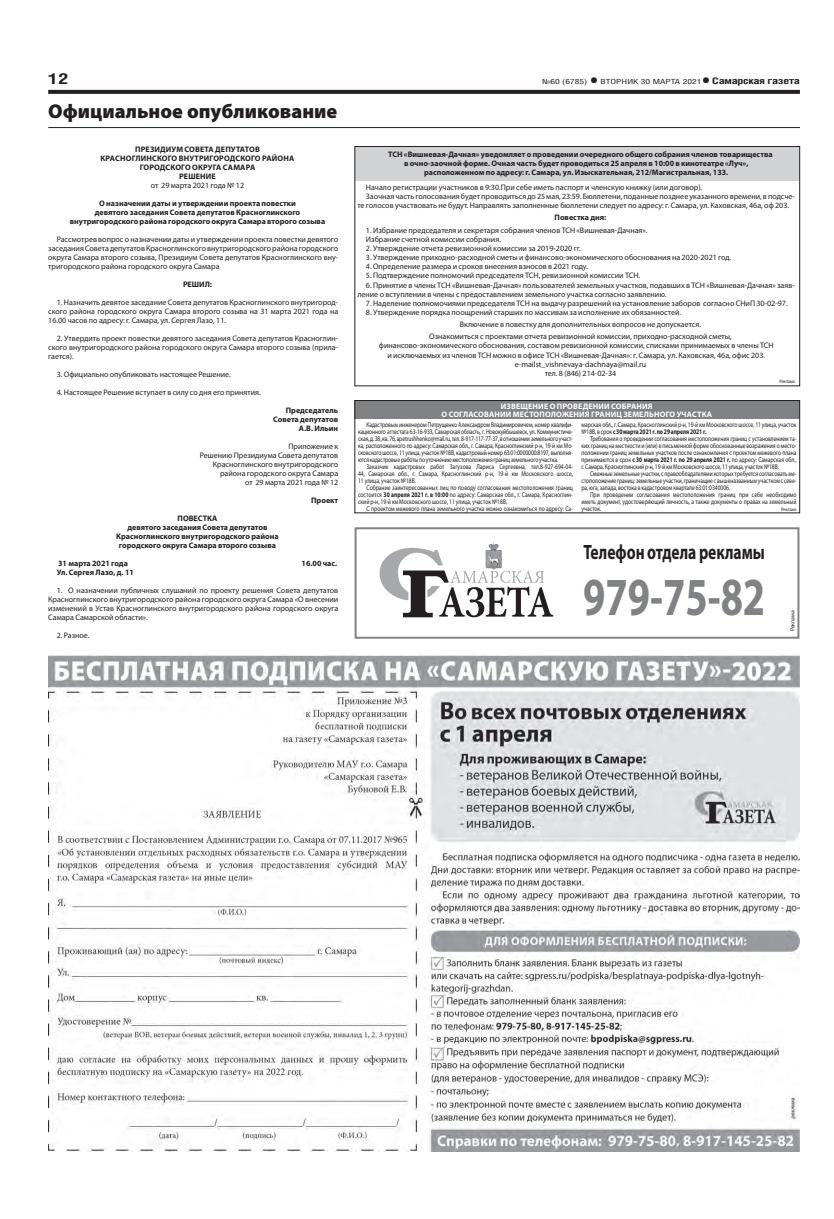
<style>
.page{position:relative;width:834px;height:1219px;background:#fff}
.page>*{position:absolute;margin:0;border:0;box-sizing:border-box;transform-origin:0 0}
.t1{font:700 53.8px "Myriad Pro";color:#808285;scale:.75 1}
.t2{font:700 20.8px "Myriad Pro";color:#231f20;scale:.75 1}
.t3{font:900 20px "Myriad Pro";color:#231f20}
.t4{font:700 15px "Helios Cond";color:#231f20;scale:1.4 1}
.t5{font:700 9px "Helios Cond";letter-spacing:-.02em;color:#231f20;scale:1.4 1}
.t6{font:8px/9px "Myriad Pro";color:#231f20;text-align:justify}
.t7{font:700 8px/9px "Myriad Pro";color:#231f20;text-align:center}
.t8{font:700 8px "Myriad Pro";letter-spacing:.02em;color:#231f20}
.t9{font:700 8px/8px "Myriad Pro";letter-spacing:.02em;color:#fff;text-align:center}
.t10{font:7px/7px "Myriad Pro";letter-spacing:-.01em;color:#231f20;text-align:justify;scale:.8 1}
.t11{font:7px "Helios Cond";color:#231f20;scale:1.4 1}
.t12{font:5.7px "Myriad Pro";color:#231f20}
.t13{font:5px "Myriad Pro";color:#231f20;scale:.86 1}
.s1{font-weight:700;font-size:16px}
.s2{font-size:16px}
.s3{font-weight:700}
</style>
<div class="page">
<svg style="left:48px;top:90px;width:751px;height:4px;background:#2a2627"></svg>
<hr style="left:48px;top:127px;width:751px;height:1px;background:#231f20">
<div style="left:355px;top:401px;width:444px;height:18px;background:#808285"></div>
<div style="left:354px;top:400px;width:445px;height:113px;border:1px solid #231f20"></div>
<div style="left:355px;top:147px;width:444px;height:34px;background:#d1d2d4"></div>
<div style="left:354px;top:146px;width:445px;height:240px;border:1px solid #231f20"></div>
<svg style="left:379px;top:542px;width:174px;height:75px"></svg>
<div style="left:354px;top:527px;width:445px;height:112px;border:2px solid #808285"></div>
<img style="left:48px;top:655px;width:751px;height:496px">
<h3 class="t4" style="left:48px;top:70px;width:16px">12</h3>
<p class="t11" style="left:542px;top:77px;width:115px">№60 (6785) <span class="s1">•</span> вторник 30 марта 2021</p>
<p class="t5" style="left:701px;top:75px;width:72px"><span class="s2">•</span> Самарская газета</p>
<h3 class="t3" style="left:48px;top:100px;width:290px">Официальное опубликование</h3>
<p class="t8" style="left:135px;top:144px;width:126px">Президиум Совета депутатов</p>
<p class="t8" style="left:101px;top:153px;width:195px">Красноглинского внутригородского района</p>
<p class="t8" style="left:140px;top:162px;width:117px">городского округа Самара</p>
<p class="t7" style="left:179px;top:172px;width:23px">РЕШЕНИЕ</p>
<p class="t6" style="left:151px;top:181px;width:95px">от 29 марта 2021 года № 12</p>
<p class="t7" style="left:70px;top:199px;width:257px">О назначении даты и утверждении проекта повестки<br>девятого заседания Совета депутатов Красноглинского внутригородского района городского округа Самара второго созыва</p>
<p class="t6" style="left:48px;top:235px;width:291px;text-indent:9px">Рассмотрев вопрос о назначении даты и утверждении проекта повестки девятого заседания Совета депутатов Красноглинского внутригородского района городского округа Самара второго созыва, Президиум Совета депутатов Красноглинского вну&shy;тригородского района городского округа Самара</p>
<p class="t7" style="left:183px;top:280px;width:30px">РЕШИЛ:</p>
<p class="t6" style="left:48px;top:298px;width:291px;text-indent:9px">1. Назначить девятое заседание Совета депутатов Красноглинского внутригород&shy;ского района городского округа Самара второго созыва на 31 марта 2021 года на 16.00 часов по адресу: г. Самара, ул. Сергея Лазо, 11.</p>
<p class="t6" style="left:48px;top:334px;width:291px;text-indent:9px">2. Утвердить проект повестки девятого заседания Совета депутатов Красноглин&shy;ского внутригородского района городского округа Самара второго созыва (прила&shy;гается).</p>
<p class="t6" style="left:57px;top:370px;width:176px">3. Официально опубликовать настоящее Решение.</p>
<p class="t6" style="left:57px;top:388px;width:205px">4. Настоящее Решение вступает в силу со дня его принятия.</p>
<p class="t7" style="left:273px;top:406px;width:66px;text-align:right">Председатель<br>Совета депутатов<br>А.В. Ильин</p>
<p class="t6" style="left:200px;top:442px;width:140px;text-align:right">Приложение к<br>Решению Президиума Совета депутатов<br>Красноглинского внутригородского района городского округа Самара<br>от 29 марта 2021 года № 12</p>
<p class="t7" style="left:311px;top:496px;width:29px">Проект</p>
<p class="t7" style="left:177px;top:514px;width:12px">ПОВЕ</p>
<p class="t7" style="left:198px;top:514px;width:21px">СТКА</p>
<p class="t7" style="left:127px;top:523px;width:142px">девятого заседания Совета депутатов</p>
<p class="t7" style="left:116px;top:532px;width:164px">Красноглинского внутригородского района</p>
<p class="t7" style="left:119px;top:541px;width:158px">городского округа Самара второго созыва</p>
<p class="t7" style="left:58px;top:559px;width:71px">31 марта 2021 года</p>
<p class="t7" style="left:301px;top:559px;width:37px">16.00 час.</p>
<p class="t7" style="left:57px;top:568px;width:79px">Ул. Сергея Лазо, д. 11</p>
<p class="t6" style="left:48px;top:586px;width:291px;text-indent:9px">1. О назначении публичных слушаний по проекту решения Совета депутатов Красноглинского внутригородского района городского округа Самара «О внесении изменений в Устав Красноглинского внутригородского района городского округа Самара Самарской области».</p>
<p class="t6" style="left:57px;top:631px;width:34px">2. Разное.</p>
<p class="t7" style="left:388px;top:149px;width:386px">ТСН «Вишневая-Дачная» уведомляет о проведении очередного общего собрания членов товарищества</p>
<p class="t7" style="left:404px;top:159px;width:346px">в очно-заочной форме. Очная часть будет проводиться 25 апреля в 10:00 в кинотеатре «Луч»,</p>
<p class="t7" style="left:424px;top:168px;width:306px">расположенном по адресу: г. Самара, ул. Изыскательная, 212/Магистральная, 133.</p>
<p class="t6" style="left:366px;top:183px;width:338px">Начало регистрации участников в 9:30.При себе иметь паспорт и членскую книжку (или договор).</p>
<p class="t6" style="left:366px;top:192px;width:430px">Заочная часть голосования будет проводиться до 25 мая, 23:59. Бюллетени, поданные позднее указанного времени, в подсче-</p>
<p class="t6" style="left:357px;top:201px;width:433px">те голосов участвовать не будут. Направлять заполненные бюллетени следует по адресу: г. Самара, ул. Каховская, 46а, оф 203.</p>
<p class="t7" style="left:554px;top:213px;width:53px">Повестка дня:</p>
<p class="t6" style="left:366px;top:225px;width:283px">1. Избрание председателя и секретаря собрания членов ТСН «Вишневая-Дачная».<br>Избрание счетной комиссии собрания.</p>
<p class="t6" style="left:366px;top:244px;width:216px">2. Утверждение отчета ревизионной комиссии за 2019-2020 гг.</p>
<p class="t6" style="left:366px;top:253px;width:367px">3. Утверждение приходно-расходной сметы и финансово-экономического обоснования на 2020-2021 год.</p>
<p class="t6" style="left:366px;top:262px;width:223px">4. Определение размера и сроков внесения взносов в 2021 году.</p>
<p class="t6" style="left:366px;top:271px;width:276px">5. Подтверждение полномочий председателя ТСН, ревизионной комиссии ТСН.</p>
<p class="t6" style="left:357px;top:280px;width:439px;text-indent:9px">6. Принятие в члены ТСН «Вишневая-Дачная» пользователей земельных участков, подавших в ТСН «Вишневая-Дачная» заяв&shy;ление о вступлении в члены с предоставлением земельного участка согласно заявлению.</p>
<p class="t6" style="left:366px;top:299px;width:423px">7. Наделение полномочиями председателя ТСН на выдачу разрешений на установление заборов согласно СНиП 30-02-97.</p>
<p class="t6" style="left:366px;top:308px;width:316px">8. Утверждение порядка поощрений старших по массивам за исполнение их обязанностей.</p>
<p class="t6" style="left:459px;top:320px;width:243px">Включение в повестку для дополнительных вопросов не допускается.</p>
<p class="t6" style="left:429px;top:332px;width:304px">Ознакомиться с проектами отчета ревизионной комиссии, приходно-расходной сметы,</p>
<p class="t6" style="left:379px;top:341px;width:396px">финансово-экономического обоснования, составом ревизионной комиссии, списками принимаемых в члены ТСН</p>
<p class="t6" style="left:387px;top:350px;width:379px">и исключаемых из членов ТСН можно в офисе ТСН «Вишневая-Дачная»: г. Самара, ул. Каховская, 46а, офис 203.</p>
<p class="t6" style="left:514px;top:360px;width:133px">e-mailst_vishnevaya-dachnaya@mail.ru</p>
<p class="t6" style="left:544px;top:369px;width:73px">тел. 8 (846) 214-02-34</p>
<p class="t13" style="left:779px;top:378px;width:19px">Реклама</p>
<p class="t9" style="left:441px;top:402px;width:272px">Извещение о проведении собрания<br>о согласовании местоположения границ земельного участка</p>
<p class="t10" style="left:358px;top:421px;width:270px;text-indent:9px">Кадастровым инженером Петрущенко Александром Владимировичем, номер квалифи&shy;кационного аттестата 63-16-933, Самарская область, г. Новокуйбышевск, ул. Коммунистиче&shy;ская, д. 38, кв. 76, apetrushhenko@mail.ru, тел. 8-917-117-77-37, в отношении земельного участ&shy;ка, расположенного по адресу: Самарская обл., г. Самара, Красноглинский р-н, 19-й км Мо&shy;сковского шоссе, 11 улица, участок №18В, кадастровый номер 63:01:0000000:8197, выполня&shy;ются кадастровые работы по уточнению местоположения границ земельного участка.</p>
<p class="t10" style="left:358px;top:463px;width:270px;text-indent:9px">Заказчик кадастровых работ Загузова Лариса Сергеевна, тел.8-927-694-04- 44, Самарская обл., г. Самара, Красноглинский р-н, 19-й км Московского шоссе, 11 улица, участок №18В.</p>
<p class="t10" style="left:358px;top:484px;width:270px;text-indent:9px">Собрание заинтересованных лиц по поводу согласования местоположения границ состоится <span class="s3">30 апреля 2021 г. в 10:00</span> по адресу: Самарская обл., г. Самара, Красноглин&shy;ский р-н, 19-й км Московского шоссе, 11 улица, участок №18В.</p>
<p class="t10" style="left:366px;top:505px;width:259px">С проектом межевого плана земельного участка можно ознакомиться по адресу: Са-</p>
<p class="t10" style="left:581px;top:421px;width:270px">марская обл., г. Самара, Красноглинский р-н, 19-й км Московского шоссе, 11 улица, участок №18В, в срок <span class="s3">с 30 марта 2021 г. по 29 апреля 2021 г.</span></p>
<p class="t10" style="left:581px;top:435px;width:270px;text-indent:9px">Требования о проведении согласования местоположения границ с установлением та&shy;ких границ на местности и (или) в письменной форме обоснованные возражения о место&shy;положении границ земельных участков после ознакомления с проектом межевого плана принимаются в срок <span class="s3">с 30 марта 2021 г. по 29 апреля 2021 г.</span> по адресу: Самарская обл., г. Самара, Красноглинский р-н, 19-й км Московского шоссе, 11 улица, участок №18В.</p>
<p class="t10" style="left:581px;top:470px;width:270px;text-indent:9px">Смежные земельные участки, с правообладателями которых требуется согласовать ме&shy;стоположение границ: земельные участки, граничащие с вышеназванным участком с севе&shy;ра, юга, запада, востока в кадастровом квартале 63:01:0340006.</p>
<p class="t10" style="left:581px;top:491px;width:270px;text-indent:9px">При проведении согласования местоположения границ при себе необходимо иметь документ, удостоверяющий личность, а также документы о правах на земельный участок.</p>
<p class="t13" style="left:781px;top:506px;width:19px">Реклама</p>
<h2 class="t2" style="left:583px;top:538px;width:243px">Телефон отдела рекламы</h2>
<h1 class="t1" style="left:583px;top:561px;width:244px">979-75-82</h1>
<p class="t12" style="left:789px;top:631px;width:23px;rotate:-90deg">Реклама</p>
</div>
